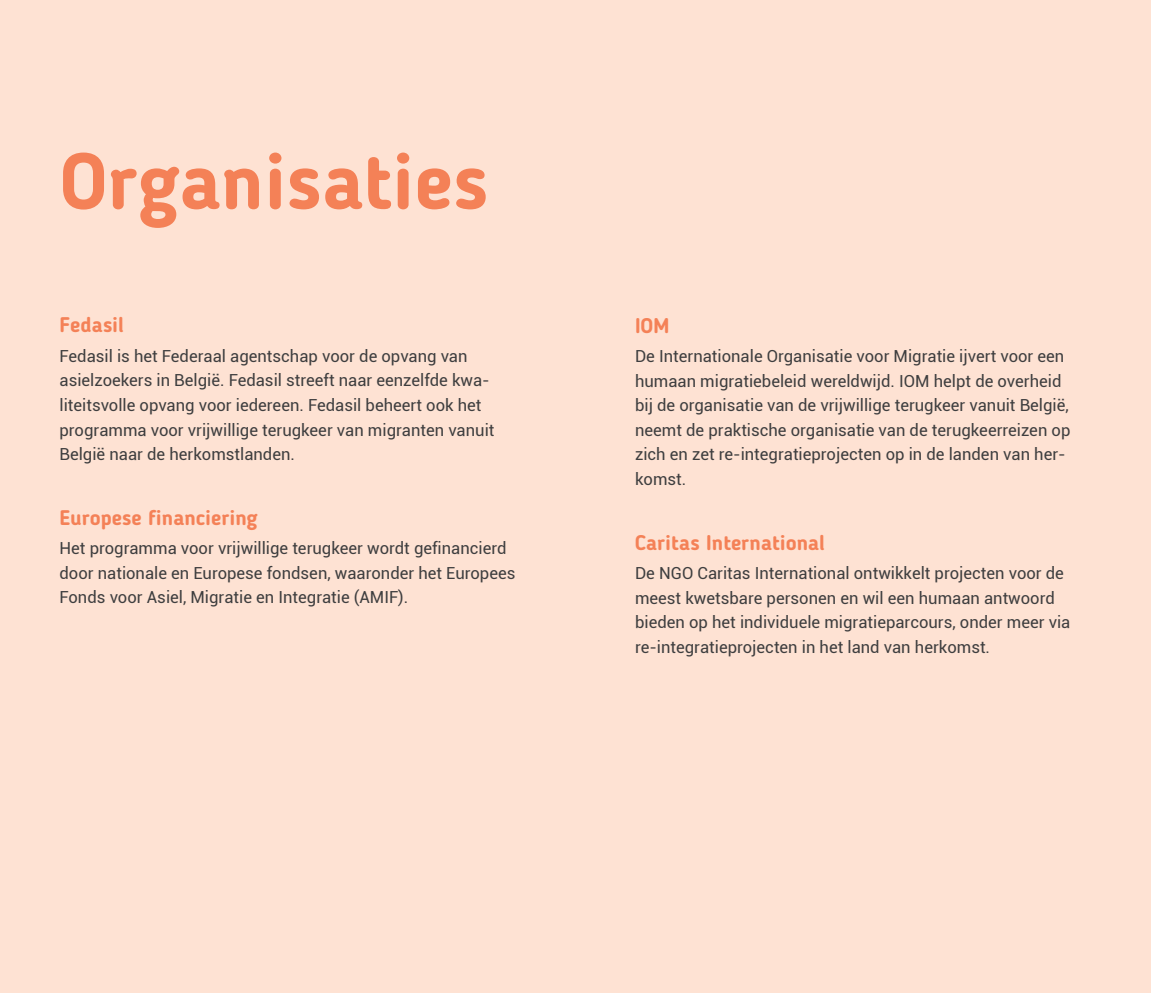
<style>
.page{position:relative;width:1151px;height:993px;background:#fff}
.page>*{position:absolute;margin:0;border:0;box-sizing:border-box;transform-origin:0 0}
.t1{font:700 78.75px "Blogger Sans";color:#f48157}
.t2{font:700 21px "Blogger Sans";color:#f48157}
.t3{font:16.62px/24.5px "Roboto";color:#3e3e3f}
</style>
<div class="page">
<div style="left:0;top:0;width:1151px;height:992px;background:#fee2d3"></div>
<p class="t1" style="left:60px;top:134px;width:430px">Organisaties</p>
<p class="t2" style="left:60px;top:312px;width:66px">Fedasil</p>
<p class="t3" style="left:60px;top:343px;width:436px">Fedasil is het Federaal agentschap voor de opvang van asielzoekers in België. Fedasil streeft naar eenzelfde kwa&shy;liteitsvolle opvang voor iedereen. Fedasil beheert ook het programma voor vrijwillige terugkeer van migranten vanuit België naar de herkomstlanden.</p>
<p class="t2" style="left:60px;top:504px;width:200px">Europese financiering</p>
<p class="t3" style="left:60px;top:535px;width:457px">Het programma voor vrijwillige terugkeer wordt gefinancierd door nationale en Europese fondsen, waaronder het Europees<br>Fonds voor Asiel, Migratie en Integratie (AMIF).</p>
<p class="t2" style="left:635px;top:313px;width:36px">IOM</p>
<p class="t3" style="left:635px;top:343px;width:437px">De Internationale Organisatie voor Migratie ijvert voor een humaan migratiebeleid wereldwijd. IOM helpt de overheid bij de organisatie van de vrijwillige terugkeer vanuit België, neemt de praktische organisatie van de terugkeerreizen op zich en zet re-integratieprojecten op in de landen van her&shy;komst.</p>
<p class="t2" style="left:635px;top:529px;width:191px">Caritas International</p>
<p class="t3" style="left:635px;top:560px;width:437px">De NGO Caritas International ontwikkelt projecten voor de meest kwetsbare personen en wil een humaan antwoord bieden op het individuele migratieparcours, onder meer via re-integratieprojecten in het land van herkomst.</p>
</div>
